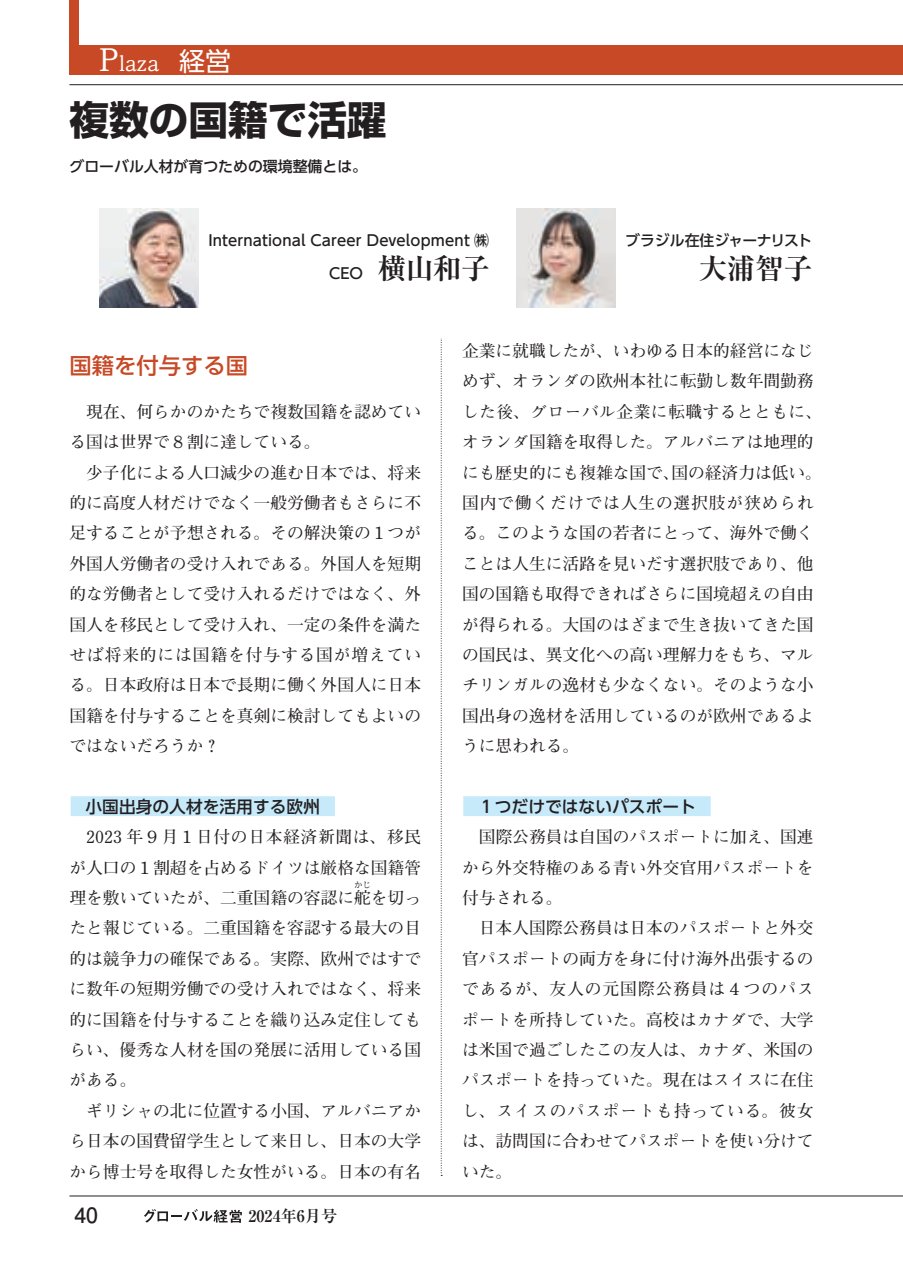
<style>
.page{position:relative;width:903px;height:1275px;background:#fff}
.page>*{position:absolute;margin:0;border:0;box-sizing:border-box;transform-origin:0 0}
.t1{font:700 39.73px "Shin Go Pro";color:#231f20}
.t2{font:700 28.53px "Ryumin Pro";color:#231f20}
.t3{font:500 22.4px "UD Shin Go Pro";color:#c74925}
.t4{font:700 21px "Futo Go B101 Pro";color:#231f20}
.t5{font:500 19.78px "UD Reimin Pro";color:#fff}
.t6{font:700 16.8px/30.4px "Futo Min A101 Pro";color:#231f20;text-align:justify}
.t7{font:500 16.8px "UD Shin Go Pro";color:#231f20}
.t8{font:700 16.1px "Ryumin Pro";color:#231f20}
.t9{font:500 14.88px "UD Shin Go Pro";color:#231f20}
.t10{font:700 8.4px "Futo Min A101 Pro";color:#231f20}
.s1{font-size:29.75px}
.s2{font-family:"UD Shin Go Pro";font-weight:400;font-size:26.07px}
.s3{font-family:"Ryumin Pro";font-weight:700;font-size:28.53px}
</style>
<div class="page">
<svg style="left:441px;top:338px;width:1px;height:838px"></svg>
<hr style="left:69px;top:1196px;width:834px;height:1px;background:#231f20">
<hr style="left:69px;top:84px;width:834px;height:1px;background:#231f20">
<div style="left:69px;top:45px;width:834px;height:29px;background:#c74925"></div>
<div style="left:69px;top:0;width:10px;height:74px;background:#c74925"></div>
<svg style="left:144px;top:1209px;width:98px;height:14px"></svg>
<div style="left:71px;top:796px;width:264px;height:20px;background:#c6eafa"></div>
<div style="left:463px;top:796px;width:248px;height:20px;background:#c6eafa"></div>
<img style="left:99px;top:208px;width:99px;height:100px">
<img style="left:516px;top:208px;width:99px;height:100px">
<p class="t5" style="left:99px;top:47px;width:134px"><span class="s1">P</span>laza　<span class="s2">経営</span></p>
<h1 class="t1" style="left:69px;top:89px;width:319px">複数の国籍で活躍</h1>
<p class="t9" style="left:69px;top:154px;width:299px">グローバル人材が育つための環境整備とは。</p>
<p class="t9" style="left:208px;top:228px;width:282px">International Career Development ㈱</p>
<p class="t9" style="left:329px;top:261px;width:162px">CEO　<span class="s3">横山和子</span></p>
<p class="t9" style="left:625px;top:228px;width:188px">ブラジル在住ジャーナリスト</p>
<h2 class="t2" style="left:698px;top:245px;width:116px">大浦智子</h2>
<h3 class="t3" style="left:69px;top:348px;width:180px">国籍を付与する国</h3>
<p class="t6" style="left:69px;top:394px;width:353px;text-indent:17px">現在、何らかのかたちで複数国籍を認めている国は世界で８割に達している。</p>
<p class="t6" style="left:69px;top:455px;width:353px;text-indent:17px">少子化による人口減少の進む日本では、将来的に高度人材だけでなく一般労働者もさらに不足することが予想される。その解決策の１つが外国人労働者の受け入れである。外国人を短期的な労働者として受け入れるだけではなく、外国人を移民として受け入れ、一定の条件を満たせば将来的には国籍を付与する国が増えている。日本政府は日本で長期に働く外国人に日本国籍を付与することを真剣に検討してもよいのではないだろうか？</p>
<p class="t7" style="left:86px;top:793px;width:236px">小国出身の人材を活用する欧州</p>
<p class="t6" style="left:69px;top:820px;width:353px;text-indent:17px">2023 年９月１日付の日本経済新聞は、移民が人口の１割超を占めるドイツは厳格な国籍管理を敷いていたが、二重国籍の容認に舵を切っ</p>
<p class="t10" style="left:354px;top:878px;width:18px">かじ</p>
<p class="t6" style="left:69px;top:911px;width:353px">たと報じている。二重国籍を容認する最大の目的は競争力の確保である。実際、欧州ではすでに数年の短期労働での受け入れではなく、将来的に国籍を付与することを織り込み定住してもらい、優秀な人材を国の発展に活用している国がある。</p>
<p class="t6" style="left:69px;top:1093px;width:353px;text-indent:17px">ギリシャの北に位置する小国、アルバニアから日本の国費留学生として来日し、日本の大学から博士号を取得した女性がいる。日本の有名</p>
<p class="t4" style="left:74px;top:1198px;width:25px">40</p>
<p class="t8" style="left:248px;top:1203px;width:90px">2024年6月号</p>
<p class="t6" style="left:462px;top:333px;width:362px;text-align:left">企業に就職したが、いわゆる日本的経営になじめず、オランダの欧州本社に転勤し数年間勤務した後、グローバル企業に転職するとともに、オランダ国籍を取得した。アルバニアは地理的にも歴史的にも複雑な国で、国の経済力は低い。国内で働くだけでは人生の選択肢が狭められる。このような国の若者にとって、海外で働くことは人生に活路を見いだす選択肢であり、他国の国籍も取得できればさらに国境超えの自由が得られる。大国のはざまで生き抜いてきた国の国民は、異文化への高い理解力をもち、マルチリンガルの逸材も少なくない。そのような小国出身の逸材を活用しているのが欧州であるように思われる。</p>
<p class="t7" style="left:478px;top:793px;width:219px">１つだけではないパスポート</p>
<p class="t6" style="left:462px;top:820px;width:353px;text-indent:17px">国際公務員は自国のパスポートに加え、国連から外交特権のある青い外交官用パスポートを付与される。</p>
<p class="t6" style="left:462px;top:911px;width:353px;text-indent:17px">日本人国際公務員は日本のパスポートと外交官パスポートの両方を身に付け海外出張するのであるが、友人の元国際公務員は４つのパスポートを所持していた。高校はカナダで、大学は米国で過ごしたこの友人は、カナダ、米国のパスポートを持っていた。現在はスイスに在住し、スイスのパスポートも持っている。彼女は、訪問国に合わせてパスポートを使い分けていた。</p>
</div>
